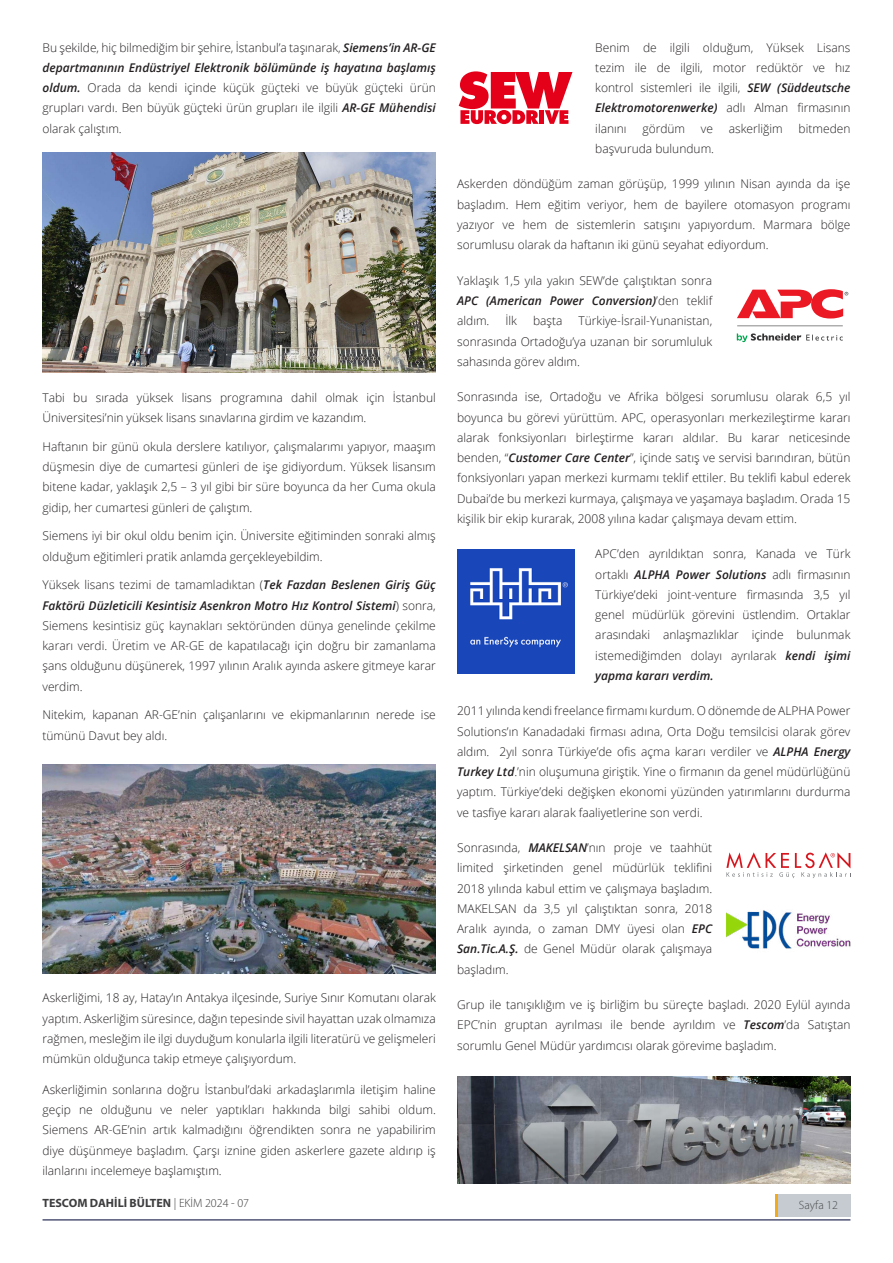
<style>
.page{position:relative;width:893px;height:1263px;background:#fff}
.page>*{position:absolute;margin:0;border:0;box-sizing:border-box;transform-origin:0 0}
.Body_Text{font:300 12px/20.2px "Open Sans";color:#231f20;text-align:justify}
.t1{font:700 12px "Myriad Pro";color:#3d3c3e}
.t2{font:300 12px "Myriad Pro";color:#4b4c4d}
.s1{font-weight:600;font-style:italic}
.s2{font-weight:300}
</style>
<div class="page">
<div style="left:778px;top:1194px;width:72px;height:23px;background:#c6cbd1"></div>
<hr style="left:775px;top:1194px;width:3px;height:23px;background:#f1ac1d">
<hr style="left:43px;top:1219px;width:807px;height:1px;background:#181e4a">
<img style="left:457px;top:1076px;width:393px;height:107px">
<img style="left:43px;top:153px;width:393px;height:219px">
<img style="left:43px;top:764px;width:393px;height:210px">
<svg style="left:459px;top:71px;width:113px;height:53px"></svg>
<svg style="left:737px;top:326px;width:106px;height:16px"></svg>
<svg style="left:737px;top:289px;width:111px;height:29px"></svg>
<img style="left:457px;top:549px;width:117px;height:124px">
<svg style="left:726px;top:852px;width:125px;height:26px"></svg>
<img style="left:726px;top:910px;width:124px;height:39px">
<p class="Body_Text" style="left:43px;top:37px;width:395px">Bu şekilde, hiç bilmediğim bir şehire, İstanbul’a taşınarak, <span class="s1">Siemens’in AR-GE departmanının Endüstriyel Elektronik bölümünde iş hayatına başlamış oldum.</span> Orada da kendi içinde küçük güçteki ve büyük güçteki ürün grupları vardı. Ben büyük güçteki ürün grupları ile ilgili <span class="s1">AR-GE Mühendisi </span>olarak çalıştım.</p>
<p class="Body_Text" style="left:43px;top:387px;width:395px">Tabi bu sırada yüksek lisans programına dahil olmak için İstanbul<br>Üniversitesi’nin yüksek lisans sınavlarına girdim ve kazandım.</p>
<p class="Body_Text" style="left:43px;top:436px;width:395px">Haftanın bir günü okula derslere katılıyor, çalışmalarımı yapıyor, maaşım düşmesin diye de cumartesi günleri de işe gidiyordum. Yüksek lisansım bitene kadar, yaklaşık 2,5 – 3 yıl gibi bir süre boyunca da her Cuma okula gidip, her cumartesi günleri de çalıştım.</p>
<p class="Body_Text" style="left:43px;top:525px;width:395px">Siemens iyi bir okul oldu benim için. Üniversite eğitiminden sonraki almış olduğum eğitimleri pratik anlamda gerçekleyebildim.</p>
<p class="Body_Text" style="left:43px;top:574px;width:395px">Yüksek lisans tezimi de tamamladıktan (<span class="s1">Tek Fazdan Beslenen Giriş Güç Faktörü Düzleticili Kesintisiz Asenkron Motro Hız Kontrol Sistemi</span>) sonra, Siemens kesintisiz güç kaynakları sektöründen dünya genelinde çekilme kararı verdi. Üretim ve AR-GE de kapatılacağı için doğru bir zamanlama şans olduğunu düşünerek, 1997 yılının Aralık ayında askere gitmeye karar verdim.</p>
<p class="Body_Text" style="left:43px;top:704px;width:395px">Nitekim, kapanan AR-GE’nin çalışanlarını ve ekipmanlarının nerede ise tümünü Davut bey aldı.</p>
<p class="Body_Text" style="left:43px;top:988px;width:395px">Askerliğimi, 18 ay, Hatay’ın Antakya ilçesinde, Suriye Sınır Komutanı olarak yaptım. Askerliğim süresince, dağın tepesinde sivil hayattan uzak olmamıza rağmen, mesleğim ile ilgi duyduğum konularla ilgili literatürü ve gelişmeleri mümkün olduğunca takip etmeye çalışıyordum.</p>
<p class="Body_Text" style="left:43px;top:1079px;width:395px">Askerliğimin sonlarına doğru İstanbul’daki arkadaşlarımla iletişim haline geçip ne olduğunu ve neler yaptıkları hakkında bilgi sahibi oldum.<br>Siemens AR-GE’nin artık kalmadığını öğrendikten sonra ne yapabilirim diye düşünmeye başladım. Çarşı iznine giden askerlere gazete aldırıp iş ilanlarını incelemeye başlamıştım.</p>
<p class="Body_Text" style="left:595px;top:37px;width:257px">Benim de ilgili olduğum, Yüksek Lisans tezim ile de ilgili, motor redüktör ve hız kontrol sistemleri ile ilgili, <span class="s1">SEW (Süddeutsche Elektromotorenwerke)</span> adlı Alman firmasının ilanını</p>
<p class="Body_Text" style="left:642px;top:118px;width:44px">gördüm</p>
<p class="Body_Text" style="left:701px;top:118px;width:14px">ve</p>
<p class="Body_Text" style="left:729px;top:118px;width:56px">askerliğim</p>
<p class="Body_Text" style="left:799px;top:118px;width:53px">bitmeden</p>
<p class="Body_Text" style="left:595px;top:138px;width:120px">başvuruda bulundum.</p>
<p class="Body_Text" style="left:457px;top:174px;width:395px">Askerden döndüğüm zaman görüşüp, 1999 yılının Nisan ayında da işe başladım. Hem eğitim veriyor, hem de bayilere otomasyon programı yazıyor ve hem de sistemlerin satışını yapıyordum. Marmara bölge sorumlusu olarak da haftanın iki günü seyahat ediyordum.</p>
<p class="Body_Text" style="left:457px;top:270px;width:257px">Yaklaşık 1,5 yıla yakın SEW’de çalıştıktan sonra <span class="s1">APC (American Power Conversion)</span>’den teklif aldım.</p>
<p class="Body_Text" style="left:457px;top:310px;width:257px;text-indent:121px">Türkiye-İsrail-Yunanistan, sonrasında Ortadoğu’ya uzanan bir sorumluluk sahasında görev aldım.</p>
<p class="Body_Text" style="left:457px;top:386px;width:395px">Sonrasında ise, Ortadoğu ve Afrika bölgesi sorumlusu olarak 6,5 yıl boyunca bu görevi yürüttüm. APC, operasyonları merkezileştirme kararı alarak fonksiyonları birleştirme kararı aldılar. Bu karar neticesinde benden, “<span class="s1">Customer Care Center</span>”, içinde satış ve servisi barındıran, bütün fonksiyonları yapan merkezi kurmamı teklif ettiler. Bu teklifi kabul ederek Dubai’de bu merkezi kurmaya, çalışmaya ve yaşamaya başladım. Orada 15 kişilik bir ekip kurarak, 2008 yılına kadar çalışmaya devam ettim.</p>
<p class="Body_Text" style="left:595px;top:543px;width:257px">APC’den ayrıldıktan sonra, Kanada ve Türk ortaklı <span class="s1">ALPHA Power Solutions</span> adlı firmasının Türkiye’deki joint-venture firmasında 3,5 yıl genel müdürlük görevini üstlendim. Ortaklar arasındaki anlaşmazlıklar içinde bulunmak istemediğimden dolayı ayrılarak <span class="s1">kendi işimi yapma kararı verdim.</span></p>
<p class="Body_Text" style="left:457px;top:701px;width:395px">2011 yılında kendi freelance firmamı kurdum. O dönemde de ALPHA Power Solutions’ın Kanadadaki firması adına, Orta Doğu temsilcisi olarak görev aldım. 2yıl sonra Türkiye’de ofis açma kararı verdiler ve <span class="s1">ALPHA Energy Turkey Ltd</span>.’nin oluşumuna giriştik. Yine o firmanın da genel müdürlüğünü yaptım. Türkiye’deki değişken ekonomi yüzünden yatırımlarını durdurma ve tasfiye kararı alarak faaliyetlerine son verdi.</p>
<p class="Body_Text" style="left:457px;top:837px;width:257px">Sonrasında, <span class="s1">MAKELSAN</span>’nın proje ve taahhüt limited şirketinden genel müdürlük teklifini 2018 yılında kabul ettim ve çalışmaya başladım.<br>MAKELSAN da 3,5 yıl çalıştıktan sonra, 2018<br>Aralık ayında, o zaman DMY üyesi olan <span class="s1">EPC San.Tic.A.Ş.</span> de Genel Müdür olarak çalışmaya başladım.</p>
<p class="Body_Text" style="left:457px;top:994px;width:395px">Grup ile tanışıklığım ve iş birliğim bu süreçte başladı. 2020 Eylül ayında EPC’nin gruptan ayrılması ile bende ayrıldım ve <span class="s1">Tescom</span>’da Satıştan sorumlu Genel Müdür yardımcısı olarak görevime başladım.</p>
<p class="Body_Text" style="left:505px;top:310px;width:13px">İlk</p>
<p class="Body_Text" style="left:533px;top:310px;width:31px">başta</p>
<p class="t1" style="left:43px;top:1195px;width:208px">TESCOM DAHİLİ BÜLTEN <span class="s2">| EKİM 2024 - 07</span></p>
<p class="t2" style="left:799px;top:1197px;width:41px">Sayfa 12</p>
</div>
